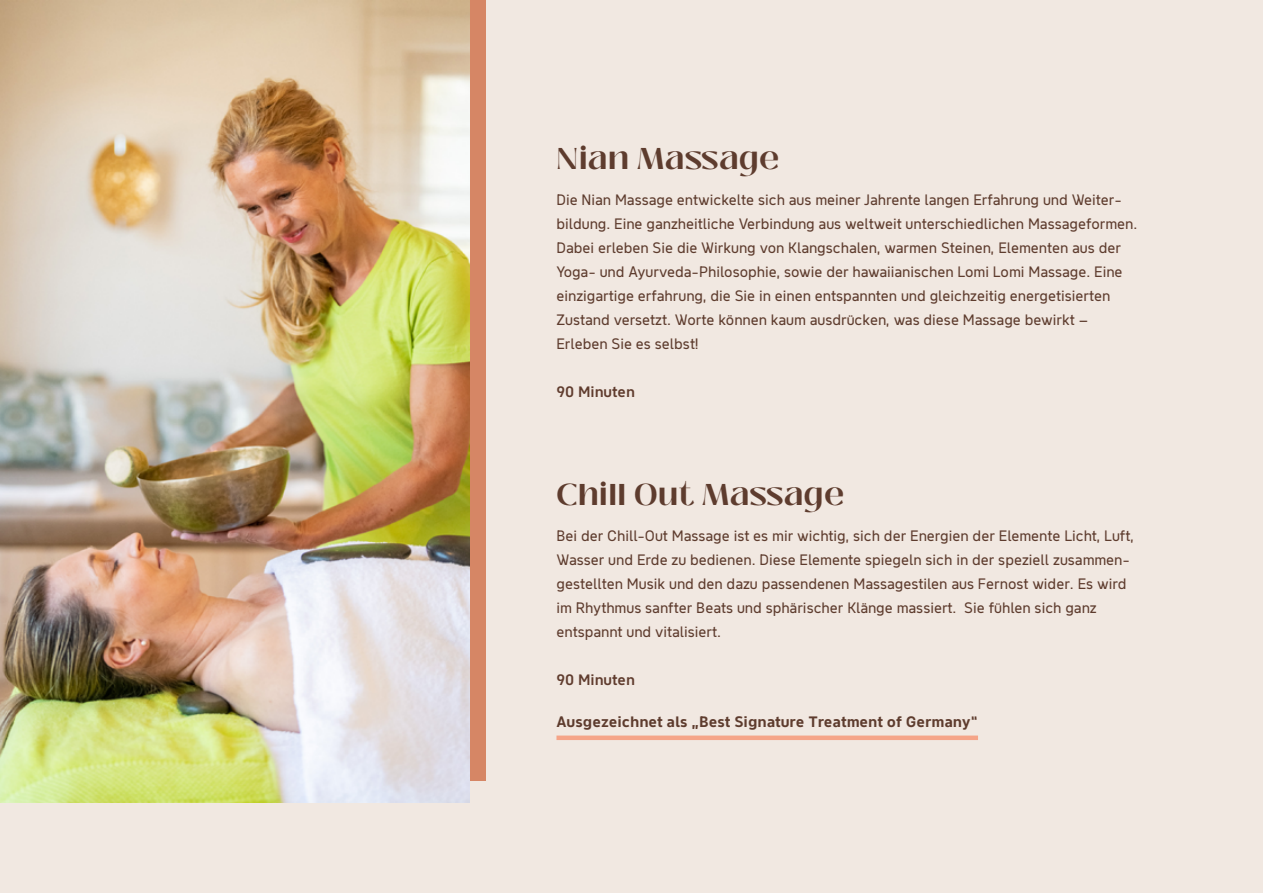
<style>
.page{position:relative;width:1263px;height:893px;background:#f1e8e1}
.page>*{position:absolute;margin:0;border:0;box-sizing:border-box;transform-origin:0 0}
.t1{font:700 30px "Black Mango";letter-spacing:.02em;color:#5e3c2e}
.t2{font:15px/24px "Never Mind Compact";color:#5e3c2e}
.t3{font:700 15px "Never Mind Compact";color:#5e3c2e}
.t4{font:600 15px "Never Mind Compact";color:#603c2e}
</style>
<div class="page">
<div style="left:0;top:0;width:485px;height:780px;background:#d68665"></div>
<img style="left:0;top:0;width:470px;height:803px">
<div style="left:556px;top:735px;width:422px;height:5px;background:#f5a488"></div>
<h1 class="t1" style="left:556px;top:138px;width:224px">Nian Massage</h1>
<p class="t2" style="left:556px;top:187px;width:582px">Die Nian Massage entwickelte sich aus meiner Jahrente langen Erfahrung und Weiter&shy;bildung. Eine ganzheitliche Verbindung aus weltweit unterschiedlichen Massageformen.<br>Dabei erleben Sie die Wirkung von Klangschalen, warmen Steinen, Elementen aus der Yoga- und Ayurveda-Philosophie, sowie der hawaiianischen Lomi Lomi Massage. Eine einzigartige erfahrung, die Sie in einen entspannten und gleichzeitig energetisierten Zustand versetzt. Worte können kaum ausdrücken, was diese Massage bewirkt – Erleben Sie es selbst!</p>
<p class="t4" style="left:556px;top:380px;width:80px">90 Minuten</p>
<h1 class="t1" style="left:556px;top:474px;width:289px">Chill Out Massage</h1>
<p class="t2" style="left:556px;top:523px;width:579px">Bei der Chill-Out Massage ist es mir wichtig, sich der Energien der Elemente Licht, Luft, Wasser und Erde zu bedienen. Diese Elemente spiegeln sich in der speziell zusammen&shy;gestellten Musik und den dazu passendenen Massagestilen aus Fernost wider. Es wird im Rhythmus sanfter Beats und sphärischer Klänge massiert. Sie fühlen sich ganz entspannt und vitalisiert.</p>
<p class="t4" style="left:556px;top:668px;width:80px">90 Minuten</p>
<p class="t3" style="left:556px;top:710px;width:423px">Ausgezeichnet als „Best Signature Treatment of Germany“</p>
</div>
